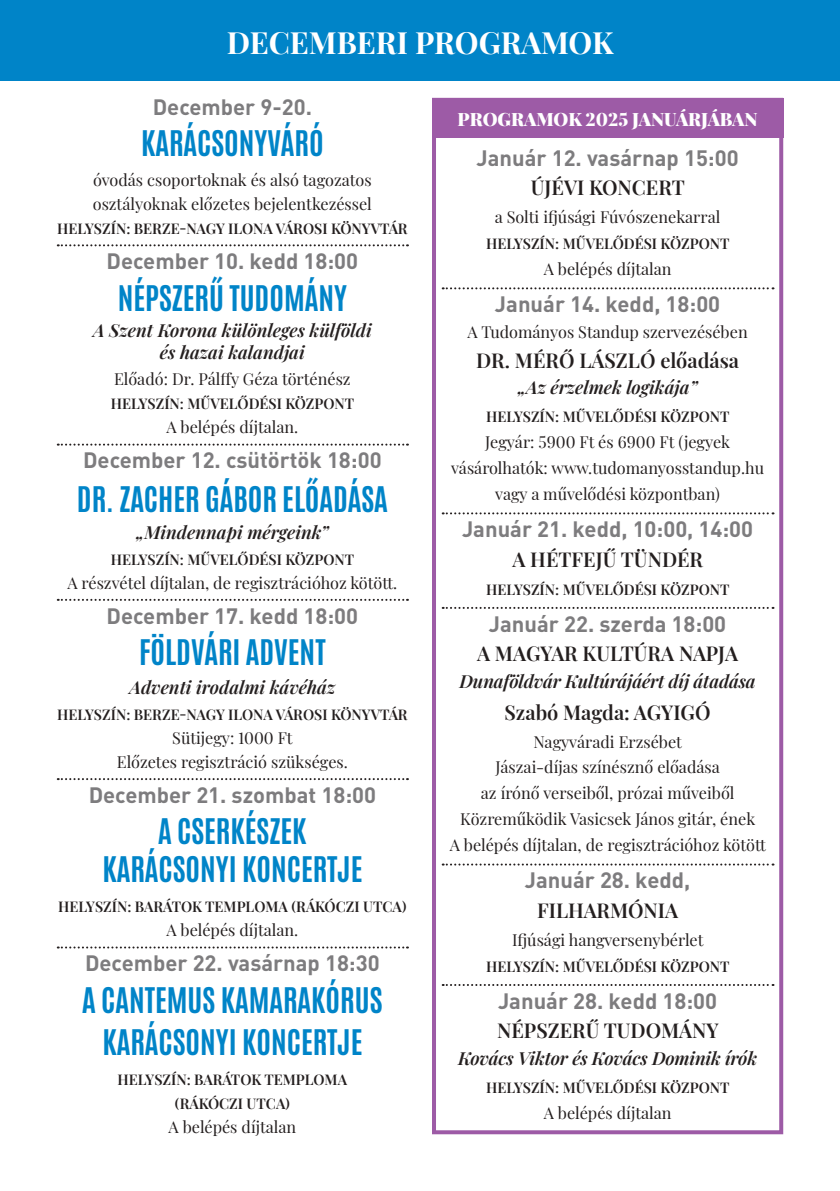
<style>
.page{position:relative;width:840px;height:1191px;background:#fff}
.page>*{position:absolute;margin:0;border:0;box-sizing:border-box;transform-origin:0 0}
.t1{font:30px/38px "Antonio";color:#0084c8;text-align:center}
.t2{font:700 30px "Playfair Display";color:#fff}
.t3{font:700 22px "DIN Pro";color:#7d7c7e}
.t4{font:600 20px "Playfair Display";color:#241f1f}
.t5{font:italic 600 18px/22px "Playfair Display";color:#241f1f;text-align:center}
.t6{font:900 18px "Playfair Display";letter-spacing:-.01em;color:#fff}
.t7{font:16.2px/26px "Playfair Display";color:#241f1f;text-align:center}
.t8{font:600 14.4px/24px "Playfair Display";color:#241f1f;text-align:center}
</style>
<div class="page">
<div style="left:0;top:0;width:839px;height:81px;background:#0084c8"></div>
<svg style="left:58px;top:244px;width:350px;height:2px"></svg>
<svg style="left:58px;top:443px;width:350px;height:2px"></svg>
<svg style="left:58px;top:599px;width:350px;height:2px"></svg>
<svg style="left:58px;top:778px;width:350px;height:2px"></svg>
<svg style="left:58px;top:946px;width:350px;height:2px"></svg>
<svg style="left:442px;top:287px;width:331px;height:2px"></svg>
<svg style="left:442px;top:512px;width:331px;height:2px"></svg>
<svg style="left:442px;top:607px;width:331px;height:2px"></svg>
<svg style="left:442px;top:863px;width:331px;height:2px"></svg>
<svg style="left:442px;top:984px;width:331px;height:2px"></svg>
<div style="left:432px;top:98px;width:350px;height:1036px;border:4px solid #9d5ba6"></div>
<div style="left:432px;top:98px;width:350px;height:39px;background:#9d5ba6"></div>
<h1 class="t2" style="left:226px;top:19px;width:388px">DECEMBERI PROGRAMOK</h1>
<h2 class="t3" style="left:153px;top:92px;width:161px">December 9-20.</h2>
<h1 class="t1" style="left:141px;top:125px;width:184px">KARÁCSONYVÁRÓ</h1>
<p class="t7" style="left:93px;top:167px;width:280px;line-height:24px;text-align:left">óvodás csoportoknak és alsó tagozatos osztályoknak előzetes bejelentkezéssel</p>
<p class="t8" style="left:57px;top:215px;width:352px">HELYSZÍN: BERZE-NAGY ILONA VÁROSI KÖNYVTÁR</p>
<h2 class="t3" style="left:106px;top:246px;width:253px">December 10. kedd 18:00</h2>
<h1 class="t1" style="left:118px;top:279px;width:230px">NÉPSZERŰ TUDOMÁNY</h1>
<p class="t5" style="left:93px;top:318px;width:280px">A Szent Korona különleges külföldi és hazai kalandjai</p>
<p class="t7" style="left:114px;top:365px;width:238px">Előadó: Dr. Pálffy Géza történész</p>
<p class="t8" style="left:111px;top:391px;width:245px">HELYSZÍN: MŰVELŐDÉSI KÖZPONT</p>
<p class="t7" style="left:166px;top:413px;width:133px">A belépés díjtalan.</p>
<h2 class="t3" style="left:83px;top:445px;width:300px">December 12. csütörtök 18:00</h2>
<h1 class="t1" style="left:77px;top:480px;width:312px">DR. ZACHER GÁBOR ELŐADÁSA</h1>
<p class="t5" style="left:136px;top:519px;width:194px">„Mindennapi mérgeink”</p>
<p class="t8" style="left:111px;top:546px;width:245px">HELYSZÍN: MŰVELŐDÉSI KÖZPONT</p>
<p class="t7" style="left:67px;top:568px;width:331px">A részvétel díjtalan, de regisztrációhoz kötött.</p>
<h2 class="t3" style="left:106px;top:600px;width:253px">December 17. kedd 18:00</h2>
<h1 class="t1" style="left:139px;top:634px;width:188px">FÖLDVÁRI ADVENT</h1>
<p class="t5" style="left:129px;top:674px;width:207px">Adventi irodalmi kávéház</p>
<p class="t8" style="left:57px;top:701px;width:352px">HELYSZÍN: BERZE-NAGY ILONA VÁROSI KÖNYVTÁR</p>
<p class="t7" style="left:117px;top:724px;width:232px;line-height:24px">Sütijegy: 1000 Ft<br>Előzetes regisztráció szükséges.</p>
<h2 class="t3" style="left:89px;top:780px;width:289px">December 21. szombat 18:00</h2>
<h1 class="t1" style="left:102px;top:813px;width:261px">A CSERKÉSZEK<br>KARÁCSONYI KONCERTJE</h1>
<p class="t8" style="left:58px;top:893px;width:349px">HELYSZÍN: BARÁTOK TEMPLOMA (RÁKÓCZI UTCA)</p>
<p class="t7" style="left:166px;top:915px;width:133px">A belépés díjtalan.</p>
<h2 class="t3" style="left:85px;top:948px;width:296px">December 22. vasárnap 18:30</h2>
<h1 class="t1" style="left:82px;top:979px;width:301px;line-height:42px">A CANTEMUS KAMARAKÓRUS<br>KARÁCSONYI KONCERTJE</h1>
<p class="t8" style="left:117px;top:1066px;width:231px">HELYSZÍN: BARÁTOK TEMPLOMA (RÁKÓCZI UTCA)</p>
<p class="t7" style="left:168px;top:1112px;width:129px">A belépés díjtalan</p>
<p class="t6" style="left:457px;top:105px;width:301px">PROGRAMOK 2025 JANUÁRJÁBAN</p>
<h2 class="t3" style="left:476px;top:143px;width:263px">Január 12. vasárnap 15:00</h2>
<p class="t4" style="left:530px;top:172px;width:155px">ÚJÉVI KONCERT</p>
<p class="t7" style="left:494px;top:203px;width:227px">a Solti ifjúsági Fúvószenekarral</p>
<p class="t8" style="left:485px;top:230px;width:245px">HELYSZÍN: MŰVELŐDÉSI KÖZPONT</p>
<p class="t7" style="left:543px;top:255px;width:129px">A belépés díjtalan</p>
<h2 class="t3" style="left:494px;top:289px;width:227px">Január 14. kedd, 18:00</h2>
<p class="t7" style="left:467px;top:317px;width:281px">A Tudományos Standup szervezésében</p>
<p class="t4" style="left:476px;top:344px;width:264px">DR. MÉRŐ LÁSZLÓ előadása</p>
<p class="t5" style="left:517px;top:375px;width:181px">„Az érzelmek logikája”</p>
<p class="t8" style="left:485px;top:404px;width:245px">HELYSZÍN: MŰVELŐDÉSI KÖZPONT</p>
<p class="t7" style="left:451px;top:428px;width:314px">Jegyár: 5900 Ft és 6900 Ft (jegyek vásárolhatók: www.tudomanyosstandup.hu vagy a művelődési központban)</p>
<h2 class="t3" style="left:462px;top:514px;width:292px">Január 21. kedd, 10:00, 14:00</h2>
<p class="t4" style="left:512px;top:543px;width:192px">A HÉTFEJŰ TÜNDÉR</p>
<p class="t8" style="left:485px;top:576px;width:245px">HELYSZÍN: MŰVELŐDÉSI KÖZPONT</p>
<h2 class="t3" style="left:488px;top:608px;width:239px">Január 22. szerda 18:00</h2>
<p class="t4" style="left:476px;top:638px;width:262px">A MAGYAR KULTÚRA NAPJA</p>
<p class="t5" style="left:459px;top:669px;width:297px">Dunaföldvár Kultúrájáért díj átadása</p>
<p class="t4" style="left:504px;top:696px;width:207px">Szabó Magda: AGYIGÓ</p>
<p class="t7" style="left:449px;top:727px;width:317px">Nagyváradi Erzsébet<br>Jászai-díjas színésznő előadása<br>az írónő verseiből, prózai műveiből Közreműködik Vasicsek János gitár, ének<br>A belépés díjtalan, de regisztrációhoz kötött</p>
<h2 class="t3" style="left:524px;top:865px;width:167px">Január 28. kedd,</h2>
<p class="t4" style="left:536px;top:894px;width:143px">FILHARMÓNIA</p>
<p class="t7" style="left:511px;top:925px;width:193px">Ifjúsági hangversenybérlet</p>
<p class="t8" style="left:485px;top:953px;width:245px">HELYSZÍN: MŰVELŐDÉSI KÖZPONT</p>
<h2 class="t3" style="left:497px;top:985px;width:220px">Január 28. kedd 18:00</h2>
<p class="t4" style="left:496px;top:1015px;width:223px">NÉPSZERŰ TUDOMÁNY</p>
<p class="t5" style="left:458px;top:1045px;width:300px">Kovács Viktor és Kovács Dominik írók</p>
<p class="t8" style="left:485px;top:1074px;width:245px">HELYSZÍN: MŰVELŐDÉSI KÖZPONT</p>
<p class="t7" style="left:543px;top:1098px;width:129px">A belépés díjtalan</p>
</div>
